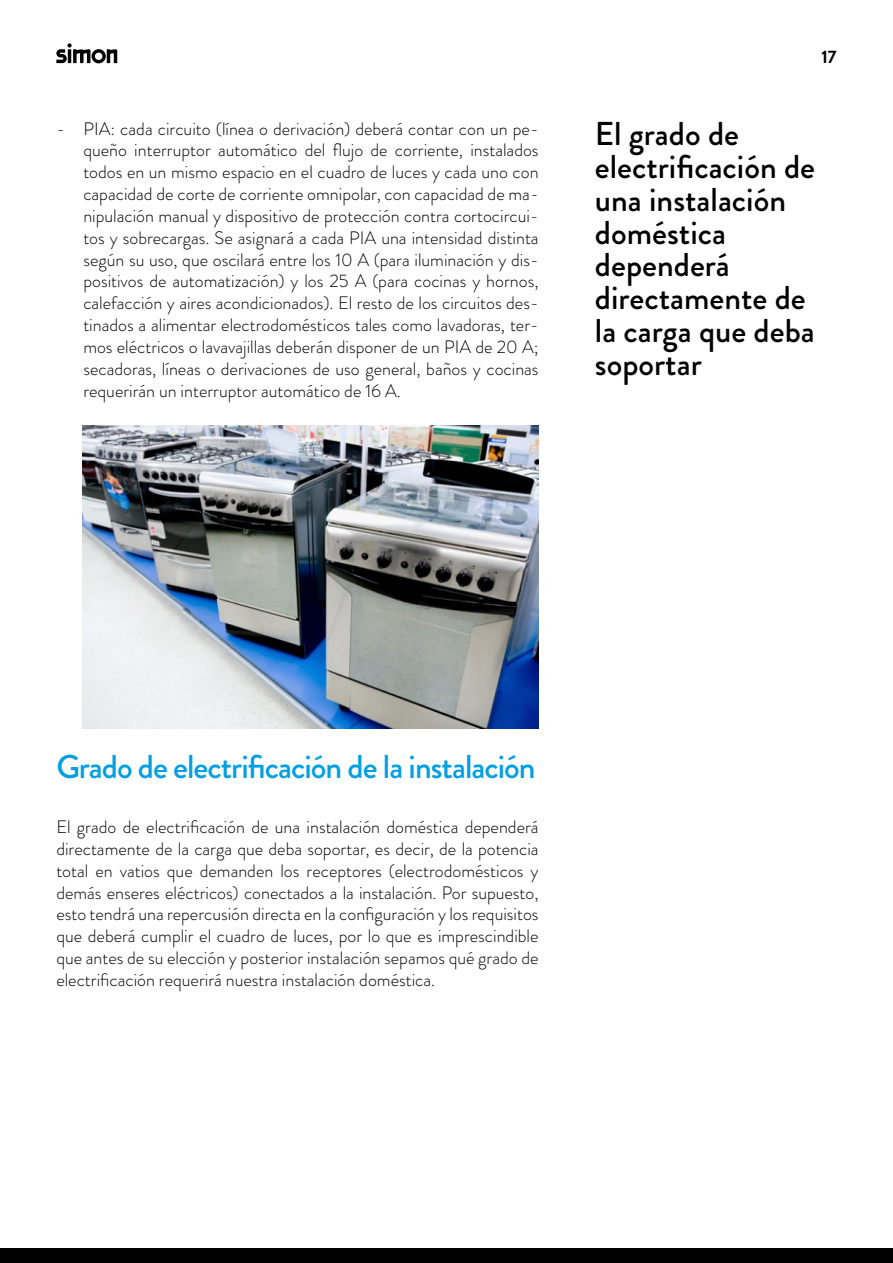
<style>
.page{position:relative;width:893px;height:1263px;background:#fff}
.page>*{position:absolute;margin:0;border:0;box-sizing:border-box;transform-origin:0 0}
.t1{font:500 33px/32.7px "Brandon Grotesque";color:#000}
.t2{font:500 33px "Brandon Grotesque";letter-spacing:-.03em;color:#009fe3}
.t3{font:300 18px/21.9px "Brandon Grotesque";color:#000;text-align:justify}
.t4{font:700 18px "Brandon Grotesque";color:#000}
</style>
<div class="page">
<svg style="left:56px;top:43px;width:61px;height:20px"></svg>
<div style="left:0;top:1249px;width:893px;height:14px;background:#000"></div>
<img style="left:82px;top:425px;width:457px;height:303px">
<p class="t3" style="left:83px;top:117px;width:457px;text-indent:-27px">- PIA: cada circuito (línea o derivación) deberá contar con un pe&shy;queño interruptor automático del flujo de corriente, instalados todos en un mismo espacio en el cuadro de luces y cada uno con capacidad de corte de corriente omnipolar, con capacidad de ma&shy;nipulación manual y dispositivo de protección contra cortocircui&shy;tos y sobrecargas. Se asignará a cada PIA una intensidad distinta según su uso, que oscilará entre los 10 A (para iluminación y dis&shy;positivos de automatización) y los 25 A (para cocinas y hornos, calefacción y aires acondicionados). El resto de los circuitos des&shy;tinados a alimentar electrodomésticos tales como lavadoras, ter&shy;mos eléctricos o lavavajillas deberán disponer de un PIA de 20 A; secadoras, líneas o derivaciones de uso general, baños y cocinas requerirán un interruptor automático de 16 A.</p>
<p class="t4" style="left:821px;top:44px;width:17px">17</p>
<h1 class="t1" style="left:595px;top:118px;width:222px">El grado de electrificación de una instalación doméstica dependerá directamente de la carga que deba soportar</h1>
<h1 class="t2" style="left:56px;top:744px;width:481px">Grado de electrificación de la instalación</h1>
<p class="t3" style="left:56px;top:816px;width:484px">El grado de electrificación de una instalación doméstica dependerá directamente de la carga que deba soportar, es decir, de la potencia total en vatios que demanden los receptores (electrodomésticos y demás enseres eléctricos) conectados a la instalación. Por supuesto, esto tendrá una repercusión directa en la configuración y los requisitos que deberá cumplir el cuadro de luces, por lo que es imprescindible que antes de su elección y posterior instalación sepamos qué grado de electrificación requerirá nuestra instalación doméstica.</p>
</div>
